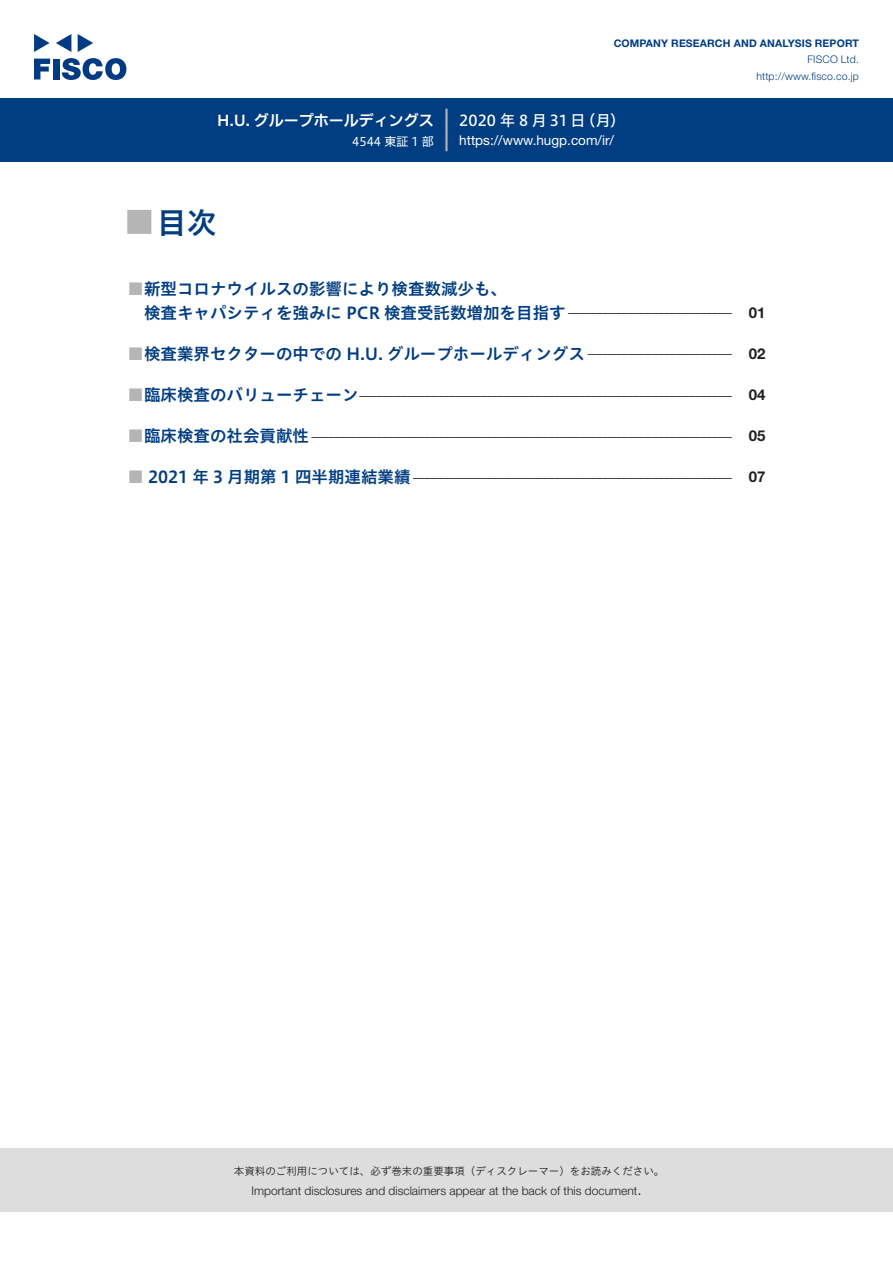
<style>
.page{position:relative;width:893px;height:1263px;background:#fff}
.page>*{position:absolute;margin:0;border:0;box-sizing:border-box;transform-origin:0 0}
.t1{font:30px "Hiragino UD Sans Std N W6";color:#003d81}
.t2{font:700 24px "Koz Go Pro";color:#b5b5b6}
.t3{font:16.5px "Hiragino UD Sans Std W6";color:#003d81}
.t4{font:15px "Hiragino UD Sans F Std N W6";color:#fff}
.t5{font:15px "Hiragino UD Sans F Std N W5";letter-spacing:.175em;color:#fff}
.t6{font:700 15px "Helvetica Neue LT Std";color:#231f20}
.t7{font:300 15px "Helvetica Neue LT Std";color:#231f20}
.t8{font:13.5px "Helvetica Neue LT Std";color:#fff}
.t9{font:12px "Hiragino UD Sans Std W3";color:#231f20}
.t10{font:300 12px "Helvetica Neue LT Std";color:#231f20}
.t11{font:12px "Hiragino UD Sans F Std N W4";color:#fff}
.t12{font:10.5px "Hiragino UD Sans Std W3";color:#231f20}
.t13{font:700 10.5px "Helvetica Neue LT Std";letter-spacing:.015em;color:#003d81}
.t14{font:300 10.5px/16.5px "Helvetica Neue LT Std";letter-spacing:.015em;color:#003d81;text-align:right}
.s1{color:#b5b5b6}
</style>
<div class="page">
<div style="left:0;top:1148px;width:893px;height:64px;background:#ddd"></div>
<svg style="left:34px;top:59px;width:16px;height:20px"></svg>
<div style="left:53px;top:59px;width:6px;height:20px;background:#003a83"></div>
<svg style="left:62px;top:58px;width:64px;height:22px"></svg>
<svg style="left:34px;top:34px;width:16px;height:18px"></svg>
<svg style="left:78px;top:34px;width:15px;height:18px"></svg>
<svg style="left:56px;top:34px;width:15px;height:18px"></svg>
<div style="left:0;top:98px;width:893px;height:64px;background:#003d81"></div>
<hr style="left:445px;top:109px;width:3px;height:42px;background:#b5b5b6">
<p class="t4" style="left:217px;top:109px;width:218px">H U. . グループホールディングス</p>
<p class="t11" style="left:352px;top:132px;width:83px">4544 東証 1 部</p>
<h2 class="t2" style="left:128px;top:207px;width:25px">█</h2>
<h1 class="t1" style="left:157px;top:199px;width:61px">目次</h1>
<p class="t13" style="left:614px;top:37px;width:247px">COMPANY RESEARCH AND ANALYSIS REPORT</p>
<p class="t14" style="left:756px;top:51px;width:104px">FISCO Ltd. http://www.fisco.co j p.</p>
<p class="t5" style="left:581px;top:109px;width:46px">（月(</p>
<p class="t5" style="left:459px;top:109px;width:128px">2020年8月31日</p>
<p class="t8" style="left:459px;top:132px;width:156px">https://www.hugp.com /i r/</p>
<h3 class="t3" style="left:128px;top:276px;width:381px"><span class="s1">■</span>新型コロナウイルスの影響により検査数減少も、</h3>
<h3 class="t3" style="left:144px;top:300px;width:423px">検査キャパシティを強みに PCR 検査受託数増加を目指す</h3>
<p class="t9" style="left:566px;top:304px;width:169px">-----------------------------------------------------------</p>
<h3 class="t3" style="left:128px;top:341px;width:459px"><span class="s1">■</span>検査業界セクターの中での H U. . グループホールディングス</h3>
<p class="t9" style="left:585px;top:345px;width:149px">----------------------------------------------------</p>
<h3 class="t3" style="left:128px;top:382px;width:233px"><span class="s1">■</span>臨床検査のバリューチェーン</h3>
<p class="t9" style="left:359px;top:386px;width:376px">-------------------------------------------------------------------------------------------------------------------------------------</p>
<h3 class="t3" style="left:128px;top:423px;width:183px"><span class="s1">■</span>臨床検査の社会貢献性</h3>
<p class="t9" style="left:309px;top:427px;width:425px">------------------------------------------------------------------------------------------------------------------------------------------------------</p>
<h3 class="t3" style="left:128px;top:464px;width:284px"><span class="s1">■</span> 2021 年 3 月期第 1 四半期連結業績</h3>
<p class="t9" style="left:410px;top:468px;width:324px">------------------------------------------------------------------------------------------------------------------</p>
<p class="t6" style="left:749px;top:303px;width:18px">01</p>
<p class="t6" style="left:749px;top:344px;width:18px">02</p>
<p class="t6" style="left:749px;top:385px;width:18px">04</p>
<p class="t6" style="left:749px;top:426px;width:18px">05</p>
<p class="t6" style="left:749px;top:467px;width:18px">07</p>
<p class="t12" style="left:234px;top:1163px;width:432px">本資料のご利用については、必ず巻末の重要事項（ディスクレーマー）をお読みください。</p>
<p class="t7" style="left:637px;top:1180px;width:6px">.</p>
<p class="t10" style="left:251px;top:1183px;width:387px">Important disclosures and disclaimers appear at the back of this document</p>
</div>
